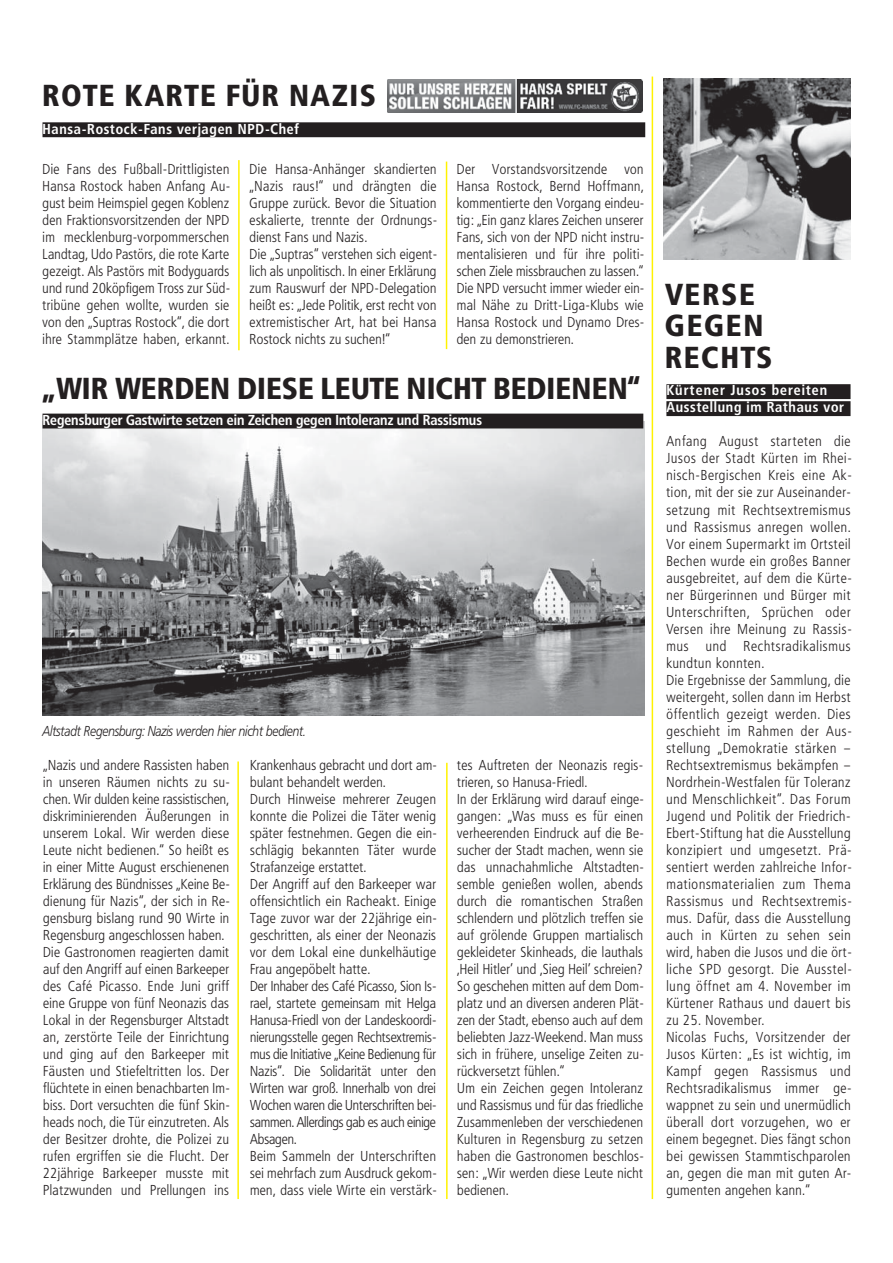
<style>
.page{position:relative;width:893px;height:1263px;background:#fff}
.page>*{position:absolute;margin:0;border:0;box-sizing:border-box;transform-origin:0 0}
.t1{font:900 30px "Frutiger Condensed BQ";letter-spacing:.02em;color:#231f20}
.t2{font:900 30px "Frutiger Condensed BQ";letter-spacing:.04em;color:#231f20}
.t3{font:900 30px/32px "Frutiger Condensed BQ";letter-spacing:.075em;color:#231f20}
.t4{font:300 14.25px/17px "Frutiger Condensed BQ";letter-spacing:.035em;color:#231f20}
.t5{font:700 14.25px/17px "Frutiger Condensed BQ";letter-spacing:.05em;color:#fff}
.t6{font:700 14.25px "Frutiger Condensed BQ";color:#fff}
.t7{font:italic 300 14.25px "Frutiger BQ";letter-spacing:-.01em;color:#231f20;scale:.85 1}
</style>
<div class="page">
<img style="left:43px;top:421px;width:601px;height:294px">
<hr style="left:446px;top:162px;width:1px;height:187px;background:#fff200">
<hr style="left:652px;top:77px;width:1px;height:1122px;background:#fff200">
<hr style="left:237px;top:761px;width:2px;height:438px;background:#fff200">
<hr style="left:446px;top:763px;width:2px;height:436px;background:#fff200">
<hr style="left:238px;top:160px;width:2px;height:190px;background:#fff200">
<div style="left:666px;top:384px;width:184px;height:15px;background:#231f20"></div>
<div style="left:666px;top:401px;width:184px;height:15px;background:#231f20"></div>
<img style="left:387px;top:80px;width:255px;height:32px">
<div style="left:43px;top:122px;width:602px;height:15px;background:#231f20"></div>
<img style="left:663px;top:79px;width:187px;height:181px">
<div style="left:43px;top:414px;width:600px;height:14px;background:#231f20"></div>
<h1 class="t2" style="left:43px;top:85px;width:335px">ROTE KARTE FÜR NAZIS</h1>
<p class="t5" style="left:43px;top:121px;width:258px">Hansa-Rostock-Fans verjagen NPD-Chef</p>
<p class="t4" style="left:43px;top:162px;width:189px;text-align:justify">Die Fans des Fußball-Drittligisten Hansa Rostock haben Anfang Au&shy;gust beim Heimspiel gegen Koblenz den Fraktionsvorsitzenden der NPD im mecklenburg-vorpommerschen Landtag, Udo Pastörs, die rote Karte gezeigt. Als Pastörs mit Bodyguards und rund 20köpfigem Tross zur Süd&shy;tribüne gehen wollte, wurden sie von den „Suptras Rostock“, die dort ihre Stammplätze haben, erkannt.</p>
<p class="t4" style="left:250px;top:162px;width:189px">Die Hansa-Anhänger skandierten „Nazis raus!“ und drängten die Gruppe zurück. Bevor die Situation eskalierte, trennte der Ordnungs&shy;dienst Fans und Nazis.<br>Die „Suptras“ verstehen sich eigent&shy;lich als unpolitisch. In einer Erklärung zum Rauswurf der NPD-Delegation heißt es: „Jede Politik, erst recht von extremistischer Art, hat bei Hansa Rostock nichts zu suchen!“</p>
<p class="t4" style="left:457px;top:162px;width:189px;text-align:justify">Der Vorstandsvorsitzende von Hansa Rostock, Bernd Hoffmann, kommentierte den Vorgang eindeu&shy;tig: „Ein ganz klares Zeichen unserer Fans, sich von der NPD nicht instru&shy;mentalisieren und für ihre politi&shy;schen Ziele missbrauchen zu lassen.“ Die NPD versucht immer wieder ein&shy;mal Nähe zu Dritt-Liga-Klubs wie Hansa Rostock und Dynamo Dres&shy;den zu demonstrieren.</p>
<h1 class="t1" style="left:43px;top:378px;width:599px">„WIR WERDEN DIESE LEUTE NICHT BEDIENEN“</h1>
<p class="t6" style="left:43px;top:414px;width:441px">Regensburger Gastwirte setzen ein Zeichen gegen Intoleranz und Rassismus</p>
<p class="t7" style="left:43px;top:725px;width:311px">Altstadt Regensburg: Nazis werden hier nicht bedient.</p>
<p class="t4" style="left:43px;top:757px;width:188px">„Nazis und andere Rassisten haben in unseren Räumen nichts zu su&shy;chen. Wir dulden keine rassistischen, diskriminierenden Äußerungen in unserem Lokal. Wir werden diese Leute nicht bedienen.“ So heißt es in einer Mitte August erschienenen Erklärung des Bündnisses „Keine Be&shy;dienung für Nazis“, der sich in Re&shy;gensburg bislang rund 90 Wirte in Regensburg angeschlossen haben.<br>Die Gastronomen reagierten damit auf den Angriff auf einen Barkeeper des Café Picasso. Ende Juni griff eine Gruppe von fünf Neonazis das Lokal in der Regensburger Altstadt an, zerstörte Teile der Einrichtung und ging auf den Barkeeper mit Fäusten und Stiefeltritten los. Der flüchtete in einen benachbarten Im&shy;biss. Dort versuchten die fünf Skin&shy;heads noch, die Tür einzutreten. Als der Besitzer drohte, die Polizei zu rufen ergriffen sie die Flucht. Der 22jährige Barkeeper musste mit Platzwunden und Prellungen ins</p>
<p class="t4" style="left:250px;top:757px;width:188px">Krankenhaus gebracht und dort am&shy;bulant behandelt werden.<br>Durch Hinweise mehrerer Zeugen konnte die Polizei die Täter wenig später festnehmen. Gegen die ein&shy;schlägig bekannten Täter wurde Strafanzeige erstattet.<br>Der Angriff auf den Barkeeper war offensichtlich ein Racheakt. Einige Tage zuvor war der 22jährige ein&shy;geschritten, als einer der Neonazis vor dem Lokal eine dunkelhäutige Frau angepöbelt hatte.<br>Der Inhaber des Café Picasso, Sion Is&shy;rael, startete gemeinsam mit Helga Hanusa-Friedl von der Landeskoordi&shy;nierungsstelle gegen Rechtsextremis&shy;mus die Initiative „Keine Bedienung für Nazis“. Die Solidarität unter den Wirten war groß. Innerhalb von drei Wochen waren die Unterschriften bei&shy;sammen. Allerdings gab es auch einige Absagen.<br>Beim Sammeln der Unterschriften sei mehrfach zum Ausdruck gekom&shy;men, dass viele Wirte ein verstärk-</p>
<p class="t4" style="left:457px;top:757px;width:188px">tes Auftreten der Neonazis regis&shy;trieren, so Hanusa-Friedl.<br>In der Erklärung wird darauf einge&shy;gangen: „Was muss es für einen verheerenden Eindruck auf die Be&shy;sucher der Stadt machen, wenn sie das unnachahmliche Altstadten&shy;semble genießen wollen, abends durch die romantischen Straßen schlendern und plötzlich treffen sie auf grölende Gruppen martialisch gekleideter Skinheads, die lauthals ‚Heil Hitler’ und ‚Sieg Heil’ schreien?<br>So geschehen mitten auf dem Dom&shy;platz und an diversen anderen Plät&shy;zen der Stadt, ebenso auch auf dem beliebten Jazz-Weekend. Man muss sich in frühere, unselige Zeiten zu&shy;rückversetzt fühlen.“<br>Um ein Zeichen gegen Intoleranz und Rassismus und für das friedliche<br>Zusammenleben der verschiedenen<br>Kulturen in Regensburg zu setzen haben die Gastronomen beschlos&shy;sen: „Wir werden diese Leute nicht bedienen.</p>
<h1 class="t3" style="left:665px;top:282px;width:108px">VERSE<br>GEGEN<br>RECHTS</h1>
<p class="t5" style="left:666px;top:383px;width:179px">Kürtener Jusos bereiten<br>Ausstellung im Rathaus vor</p>
<p class="t4" style="left:666px;top:434px;width:187px">Anfang August starteten die<br>Jusos der Stadt Kürten im Rhei&shy;nisch-Bergischen Kreis eine Ak&shy;tion, mit der sie zur Auseinander&shy;setzung mit Rechtsextremismus und Rassismus anregen wollen.<br>Vor einem Supermarkt im Ortsteil<br>Bechen wurde ein großes Banner ausgebreitet, auf dem die Kürte&shy;ner Bürgerinnen und Bürger mit<br>Unterschriften, Sprüchen oder<br>Versen ihre Meinung zu Rassis&shy;mus und Rechtsradikalismus kundtun konnten.<br>Die Ergebnisse der Sammlung, die weitergeht, sollen dann im Herbst öffentlich gezeigt werden. Dies geschieht im Rahmen der Aus&shy;stellung „Demokratie stärken –<br>Rechtsextremismus bekämpfen –<br>Nordrhein-Westfalen für Toleranz und Menschlichkeit“. Das Forum<br>Jugend und Politik der Friedrich-<br>Ebert-Stiftung hat die Ausstellung konzipiert und umgesetzt. Prä&shy;sentiert werden zahlreiche Infor&shy;mationsmaterialien zum Thema<br>Rassismus und Rechtsextremis&shy;mus. Dafür, dass die Ausstellung auch in Kürten zu sehen sein wird, haben die Jusos und die ört&shy;liche SPD gesorgt. Die Ausstel&shy;lung öffnet am 4. November im<br>Kürtener Rathaus und dauert bis zu 25. November.<br>Nicolas Fuchs, Vorsitzender der<br>Jusos Kürten: „Es ist wichtig, im<br>Kampf gegen Rassismus und<br>Rechtsradikalismus immer ge&shy;wappnet zu sein und unermüdlich überall dort vorzugehen, wo er einem begegnet. Dies fängt schon bei gewissen Stammtischparolen an, gegen die man mit guten Ar&shy;gumenten angehen kann.“</p>
</div>
